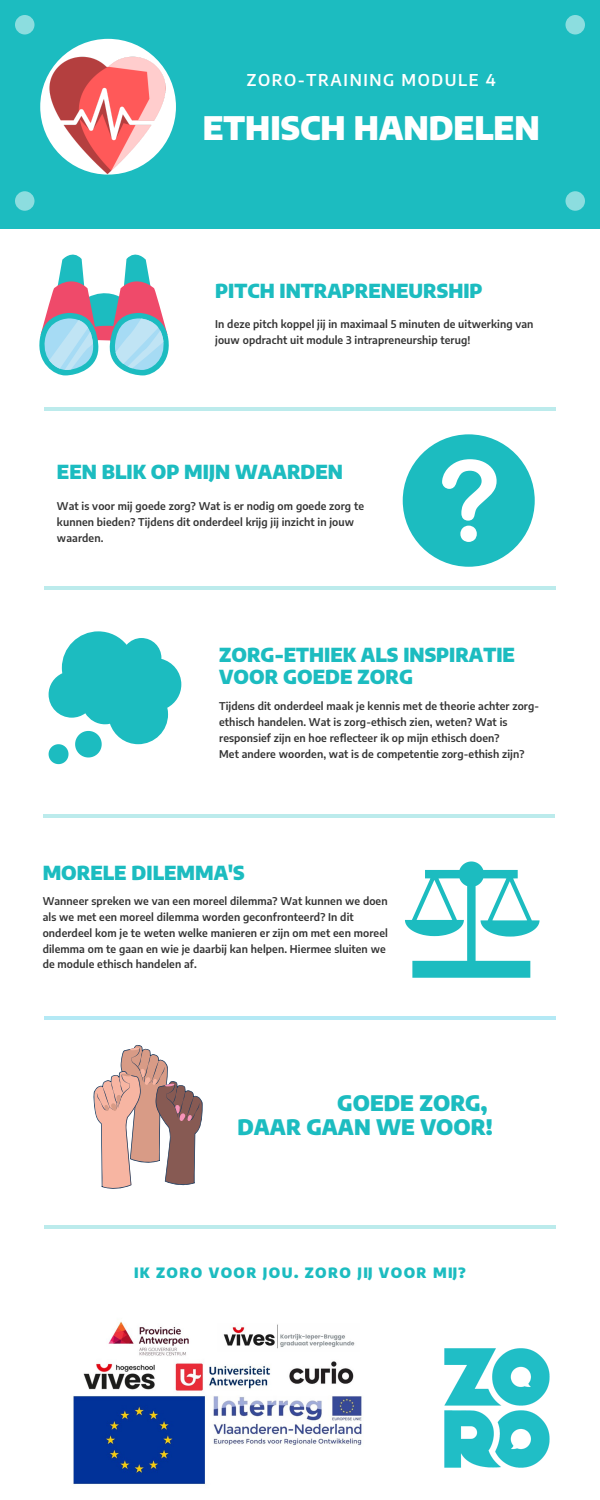
<style>
.page{position:relative;width:600px;height:1500px;background:#fff}
.page>*{position:absolute;margin:0;border:0;box-sizing:border-box;transform-origin:0 0}
.t1{font:900 31.8px "Encode Sans";color:#fff}
.t2{font:900 21px/24px "Encode Sans";color:#1cbcc0;text-align:right}
.t3{font:900 19px/21.8px "Encode Sans";color:#1cbcc0}
.t4{font:600 16px "Encode Sans";letter-spacing:.1em;color:#fff}
.t5{font:900 14px "Encode Sans";letter-spacing:.1em;color:#1cbcc0}
.t6{font:600 10.5px/15.8px "Encode Sans";letter-spacing:.01em;color:#333}
</style>
<div class="page">
<div style="left:0;top:0;width:600px;height:229px;background:#1cbcc0"></div>
<div style="left:15px;top:15px;width:19px;height:19px;background:#8cdddf;border-radius:50%"></div>
<div style="left:566px;top:15px;width:19px;height:19px;background:#8cdddf;border-radius:50%"></div>
<div style="left:566px;top:191px;width:19px;height:20px;background:#8cdddf;border-radius:50%"></div>
<div style="left:15px;top:191px;width:19px;height:20px;background:#8cdddf;border-radius:50%"></div>
<hr style="left:44px;top:407px;width:512px;height:4px;background:#bcebec">
<hr style="left:44px;top:586px;width:512px;height:3px;background:#1cbcc0">
<hr style="left:43px;top:815px;width:512px;height:3px;background:#1cbcc0">
<hr style="left:44px;top:1016px;width:512px;height:4px;background:#b4e9f5">
<hr style="left:44px;top:1225px;width:512px;height:4px;background:#bcebec">
<img style="left:40px;top:39px;width:136px;height:136px">
<svg style="left:39px;top:254px;width:130px;height:121px"></svg>
<div style="left:403px;top:434px;width:132px;height:133px;background:#1cbcc0;border-radius:50%"></div>
<svg style="left:442px;top:459px;width:55px;height:83px"></svg>
<svg style="left:405px;top:861px;width:135px;height:117px"></svg>
<svg style="left:94px;top:1045px;width:109px;height:144px"></svg>
<svg style="left:49px;top:631px;width:132px;height:133px"></svg>
<img style="left:444px;top:1348px;width:106px;height:120px">
<img style="left:72px;top:1321px;width:290px;height:164px">
<h3 class="t4" style="left:247px;top:70px;width:250px">ZORO-TRAINING MODULE 4</h3>
<h1 class="t1" style="left:203px;top:107px;width:339px">ETHISCH HANDELEN</h1>
<h3 class="t3" style="left:215px;top:280px;width:269px">PITCH INTRAPRENEURSHIP</h3>
<p class="t6" style="left:215px;top:316px;width:320px">In deze pitch koppel jij in maximaal 5 minuten de uitwerking van jouw opdracht uit module 3 intrapreneurship terug!</p>
<h3 class="t3" style="left:57px;top:460px;width:288px">EEN BLIK OP MIJN WAARDEN</h3>
<p class="t6" style="left:57px;top:498px;width:309px">Wat is voor mij goede zorg? Wat is er nodig om goede zorg te kunnen bieden? Tijdens dit onderdeel krijg jij inzicht in jouw waarden.</p>
<h3 class="t3" style="left:219px;top:643px;width:297px">ZORG-ETHIEK ALS INSPIRATIE<br>VOOR GOEDE ZORG</h3>
<p class="t6" style="left:219px;top:698px;width:322px">Tijdens dit onderdeel maak je kennis met de theorie achter zorg&shy;ethisch handelen. Wat is zorg-ethisch zien, weten? Wat is responsief zijn en hoe reflecteer ik op mijn ethisch doen?<br>Met andere woorden, wat is de competentie zorg-ethish zijn?</p>
<h3 class="t3" style="left:43px;top:861px;width:204px">MORELE DILEMMA'S</h3>
<p class="t6" style="left:43px;top:893px;width:347px">Wanneer spreken we van een moreel dilemma? Wat kunnen we doen als we met een moreel dilemma worden geconfronteerd? In dit onderdeel kom je te weten welke manieren er zijn om met een moreel dilemma om te gaan en wie je daarbij kan helpen. Hiermee sluiten we de module ethisch handelen af.</p>
<h2 class="t2" style="left:237px;top:1091px;width:257px">GOEDE ZORG,<br>DAAR GAAN WE VOOR!</h2>
<h3 class="t5" style="left:134px;top:1263px;width:333px">IK ZORO VOOR JOU. ZORO JIJ VOOR MIJ?</h3>
</div>
